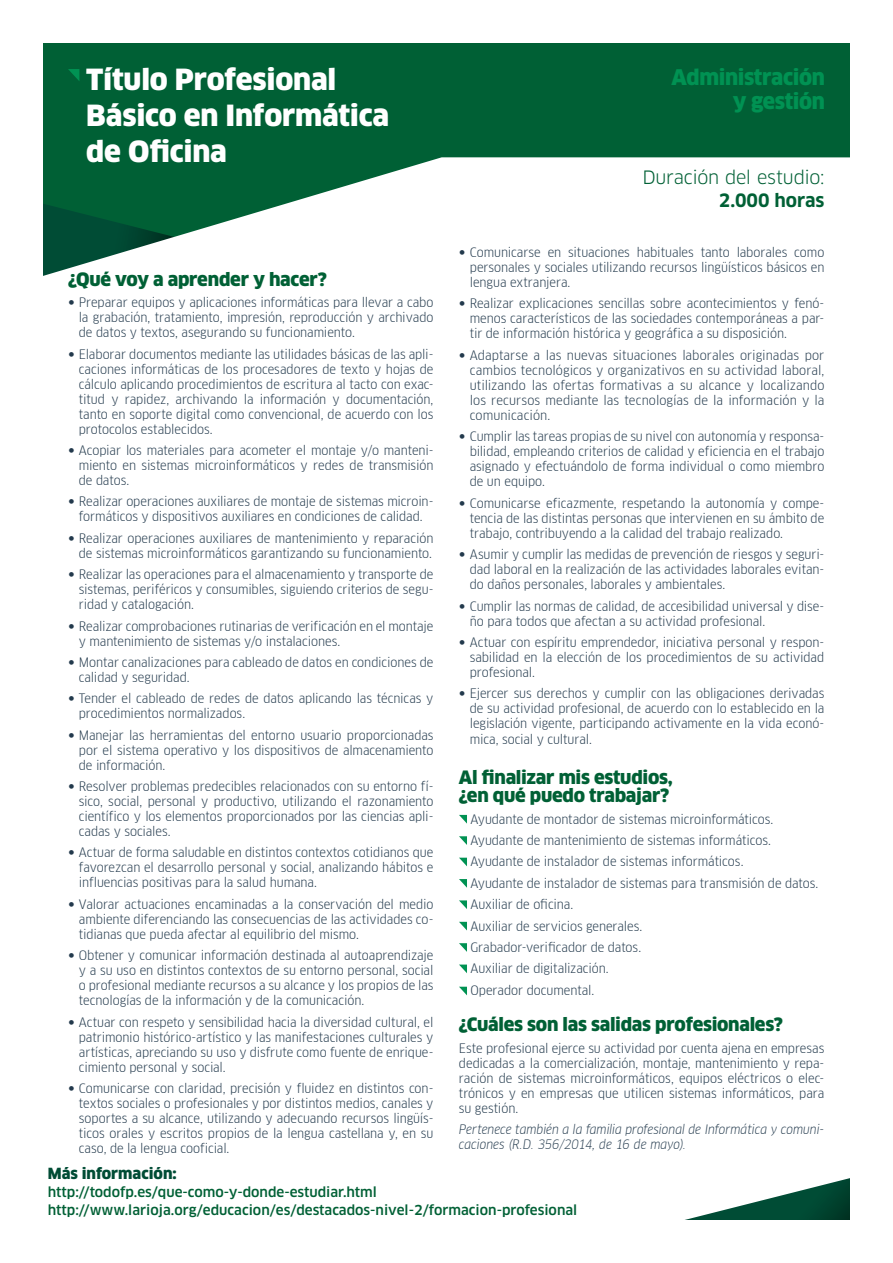
<style>
.page{position:relative;width:893px;height:1263px;background:#006035}
.page>*{position:absolute;margin:0;border:0;box-sizing:border-box;transform-origin:0 0}
.t1{font:900 28.5px/36px "Clan OT";letter-spacing:-.01em;color:#fff}
.t2{font:900 21.15px/24.3px "Clan OT";letter-spacing:-.02em;color:#009253;text-align:right}
.t3{font:900 18px/18px "Clan OT";letter-spacing:-.015em;color:#006035}
.t4{font:18px "Clan OT";letter-spacing:-.01em;color:#006035}
.t5{font:700 18px "Clan OT";color:#006035}
.t6{font:900 15px "Clan OT";color:#004c35}
.t7{font:500 13.5px/18px "Clan OT";color:#006035}
.t8{font:12.75px/15px "Clan Offc Pro Narr";letter-spacing:-.01em;color:#22394c;text-align:justify}
.t9{font:italic 12.75px/15px "Clan Offc Pro Narr";letter-spacing:-.005em;color:#22394c}
.s1{font-family:"Cg Nashville Md"}
</style>
<div class="page">
<div style="left:43px;top:157px;width:807px;height:1063px;background:#fff"></div>
<svg style="left:677px;top:1177px;width:173px;height:43px;background:#88a99f"></svg>
<svg style="left:68px;top:69px;width:11px;height:12px"></svg>
<svg style="left:459px;top:815px;width:8px;height:8px"></svg>
<svg style="left:459px;top:836px;width:8px;height:9px"></svg>
<svg style="left:459px;top:858px;width:8px;height:8px"></svg>
<svg style="left:459px;top:879px;width:8px;height:9px"></svg>
<svg style="left:459px;top:900px;width:8px;height:9px"></svg>
<svg style="left:459px;top:922px;width:8px;height:8px"></svg>
<svg style="left:459px;top:943px;width:8px;height:9px"></svg>
<svg style="left:459px;top:964px;width:8px;height:9px"></svg>
<svg style="left:459px;top:987px;width:8px;height:8px"></svg>
<div style="left:0;top:0;width:43px;height:1263px;background:#fff"></div>
<div style="left:0;top:0;width:893px;height:43px;background:#fff"></div>
<div style="left:0;top:1220px;width:893px;height:43px;background:#fff"></div>
<div style="left:850px;top:0;width:43px;height:1263px;background:#fff"></div>
<h1 class="t1" style="left:86px;top:62px;width:304px">Título Profesional<br>Básico en Informática de Oficina</h1>
<h3 class="t3" style="left:68px;top:270px;width:260px">¿Qué voy a aprender y hacer?</h3>
<p class="t8" style="left:79px;top:295px;width:356px;text-indent:-11px"><span class="s1">•</span> Preparar equipos y aplicaciones informáticas para llevar a cabo la grabación, tratamiento, impresión, reproducción y archivado de datos y textos, asegurando su funcionamiento.</p>
<p class="t8" style="left:79px;top:346px;width:356px;text-indent:-11px"><span class="s1">•</span> Elaborar documentos mediante las utilidades básicas de las apli&shy;caciones informáticas de los procesadores de texto y hojas de cálculo aplicando procedimientos de escritura al tacto con exac&shy;titud y rapidez, archivando la información y documentación, tanto en soporte digital como convencional, de acuerdo con los protocolos establecidos.</p>
<p class="t8" style="left:79px;top:443px;width:356px;text-indent:-11px"><span class="s1">•</span> Acopiar los materiales para acometer el montaje y/o manteni&shy;miento en sistemas microinformáticos y redes de transmisión de datos.</p>
<p class="t8" style="left:68px;top:494px;width:367px;text-align:center"><span class="s1">•</span> Realizar operaciones auxiliares de montaje de sistemas microin&shy;formáticos y dispositivos auxiliares en condiciones de calidad.</p>
<p class="t8" style="left:68px;top:530px;width:367px;text-align:right"><span class="s1">•</span> Realizar operaciones auxiliares de mantenimiento y reparación de sistemas microinformáticos garantizando su funcionamiento.</p>
<p class="t8" style="left:79px;top:567px;width:356px;text-indent:-11px"><span class="s1">•</span> Realizar las operaciones para el almacenamiento y transporte de sistemas, periféricos y consumibles, siguiendo criterios de segu&shy;ridad y catalogación.</p>
<p class="t8" style="left:79px;top:618px;width:356px;text-indent:-11px"><span class="s1">•</span> Realizar comprobaciones rutinarias de verificación en el montaje y mantenimiento de sistemas y/o instalaciones.</p>
<p class="t8" style="left:79px;top:655px;width:356px;text-indent:-11px"><span class="s1">•</span> Montar canalizaciones para cableado de datos en condiciones de calidad y seguridad.</p>
<p class="t8" style="left:79px;top:691px;width:356px;text-indent:-11px"><span class="s1">•</span> Tender el cableado de redes de datos aplicando las técnicas y procedimientos normalizados.</p>
<p class="t8" style="left:79px;top:727px;width:356px;text-indent:-11px"><span class="s1">•</span> Manejar las herramientas del entorno usuario proporcionadas por el sistema operativo y los dispositivos de almacenamiento de información.</p>
<p class="t8" style="left:79px;top:779px;width:356px;text-indent:-11px"><span class="s1">•</span> Resolver problemas predecibles relacionados con su entorno fí&shy;sico, social, personal y productivo, utilizando el razonamiento científico y los elementos proporcionados por las ciencias apli&shy;cadas y sociales.</p>
<p class="t8" style="left:79px;top:845px;width:356px;text-indent:-11px"><span class="s1">•</span> Actuar de forma saludable en distintos contextos cotidianos que favorezcan el desarrollo personal y social, analizando hábitos e influencias positivas para la salud humana.</p>
<p class="t8" style="left:79px;top:896px;width:356px;text-indent:-11px"><span class="s1">•</span> Valorar actuaciones encaminadas a la conservación del medio ambiente diferenciando las consecuencias de las actividades co&shy;tidianas que pueda afectar al equilibrio del mismo.</p>
<p class="t8" style="left:79px;top:948px;width:356px;text-indent:-11px"><span class="s1">•</span> Obtener y comunicar información destinada al autoaprendizaje y a su uso en distintos contextos de su entorno personal, social o profesional mediante recursos a su alcance y los propios de las tecnologías de la información y de la comunicación.</p>
<p class="t8" style="left:79px;top:1014px;width:356px;text-indent:-11px"><span class="s1">•</span> Actuar con respeto y sensibilidad hacia la diversidad cultural, el patrimonio histórico-artístico y las manifestaciones culturales y artísticas, apreciando su uso y disfrute como fuente de enrique&shy;cimiento personal y social.</p>
<p class="t8" style="left:79px;top:1081px;width:356px;text-indent:-11px"><span class="s1">•</span> Comunicarse con claridad, precisión y fluidez en distintos con&shy;textos sociales o profesionales y por distintos medios, canales y soportes a su alcance, utilizando y adecuando recursos lingüís&shy;ticos orales y escritos propios de la lengua castellana y, en su caso, de la lengua cooficial.</p>
<h2 class="t2" style="left:672px;top:65px;width:155px">Administración y gestión</h2>
<h3 class="t4" style="left:642px;top:167px;width:184px">Duración del estudio:</h3>
<h3 class="t5" style="left:719px;top:190px;width:107px">2.000 horas</h3>
<p class="t8" style="left:470px;top:245px;width:356px;text-indent:-11px"><span class="s1">•</span> Comunicarse en situaciones habituales tanto laborales como personales y sociales utilizando recursos lingüísticos básicos en lengua extranjera.</p>
<p class="t8" style="left:470px;top:296px;width:356px;text-indent:-11px"><span class="s1">•</span> Realizar explicaciones sencillas sobre acontecimientos y fenó&shy;menos característicos de las sociedades contemporáneas a par&shy;tir de información histórica y geográfica a su disposición.</p>
<p class="t8" style="left:470px;top:348px;width:356px;text-indent:-11px"><span class="s1">•</span> Adaptarse a las nuevas situaciones laborales originadas por cambios tecnológicos y organizativos en su actividad laboral, utilizando las ofertas formativas a su alcance y localizando los recursos mediante las tecnologías de la información y la comunicación.</p>
<p class="t8" style="left:470px;top:429px;width:356px;text-indent:-11px"><span class="s1">•</span> Cumplir las tareas propias de su nivel con autonomía y responsa&shy;bilidad, empleando criterios de calidad y eficiencia en el trabajo asignado y efectuándolo de forma individual o como miembro de un equipo.</p>
<p class="t8" style="left:470px;top:495px;width:356px;text-indent:-11px"><span class="s1">•</span> Comunicarse eficazmente, respetando la autonomía y compe&shy;tencia de las distintas personas que intervienen en su ámbito de trabajo, contribuyendo a la calidad del trabajo realizado.</p>
<p class="t8" style="left:470px;top:547px;width:356px;text-indent:-11px"><span class="s1">•</span> Asumir y cumplir las medidas de prevención de riesgos y seguri&shy;dad laboral en la realización de las actividades laborales evitan&shy;do daños personales, laborales y ambientales.</p>
<p class="t8" style="left:470px;top:598px;width:356px;text-indent:-11px"><span class="s1">•</span> Cumplir las normas de calidad, de accesibilidad universal y dise&shy;ño para todos que afectan a su actividad profesional.</p>
<p class="t8" style="left:470px;top:635px;width:356px;text-indent:-11px"><span class="s1">•</span> Actuar con espíritu emprendedor, iniciativa personal y respon&shy;sabilidad en la elección de los procedimientos de su actividad profesional.</p>
<p class="t8" style="left:470px;top:686px;width:356px;text-indent:-11px"><span class="s1">•</span> Ejercer sus derechos y cumplir con las obligaciones derivadas de su actividad profesional, de acuerdo con lo establecido en la legislación vigente, participando activamente en la vida econó&shy;mica, social y cultural.</p>
<h3 class="t3" style="left:459px;top:769px;width:215px">Al finalizar mis estudios, ¿en qué puedo trabajar?</h3>
<p class="t8" style="left:470px;top:808px;width:349px;line-height:21.5px;text-align:left">Ayudante de montador de sistemas microinformáticos.<br>Ayudante de mantenimiento de sistemas informáticos.<br>Ayudante de instalador de sistemas informáticos.<br>Ayudante de instalador de sistemas para transmisión de datos.<br>Auxiliar de oficina.<br>Auxiliar de servicios generales.<br>Grabador-verificador de datos.<br>Auxiliar de digitalización.<br>Operador documental.</p>
<h3 class="t3" style="left:459px;top:1016px;width:325px">¿Cuáles son las salidas profesionales?</h3>
<p class="t8" style="left:459px;top:1040px;width:367px">Este profesional ejerce su actividad por cuenta ajena en empresas dedicadas a la comercialización, montaje, mantenimiento y repa&shy;ración de sistemas microinformáticos, equipos eléctricos o elec&shy;trónicos y en empresas que utilicen sistemas informáticos, para su gestión.</p>
<p class="t9" style="left:459px;top:1122px;width:367px">Pertenece también a la familia profesional de Informática y comuni&shy;caciones (R.D. 356/2014, de 16 de mayo).</p>
<p class="t6" style="left:48px;top:1165px;width:130px">Más información:</p>
<p class="t7" style="left:48px;top:1183px;width:531px">http://todofp.es/que-como-y-donde-estudiar.html http://www.larioja.org/educacion/es/destacados-nivel-2/formacion-profesional</p>
</div>
